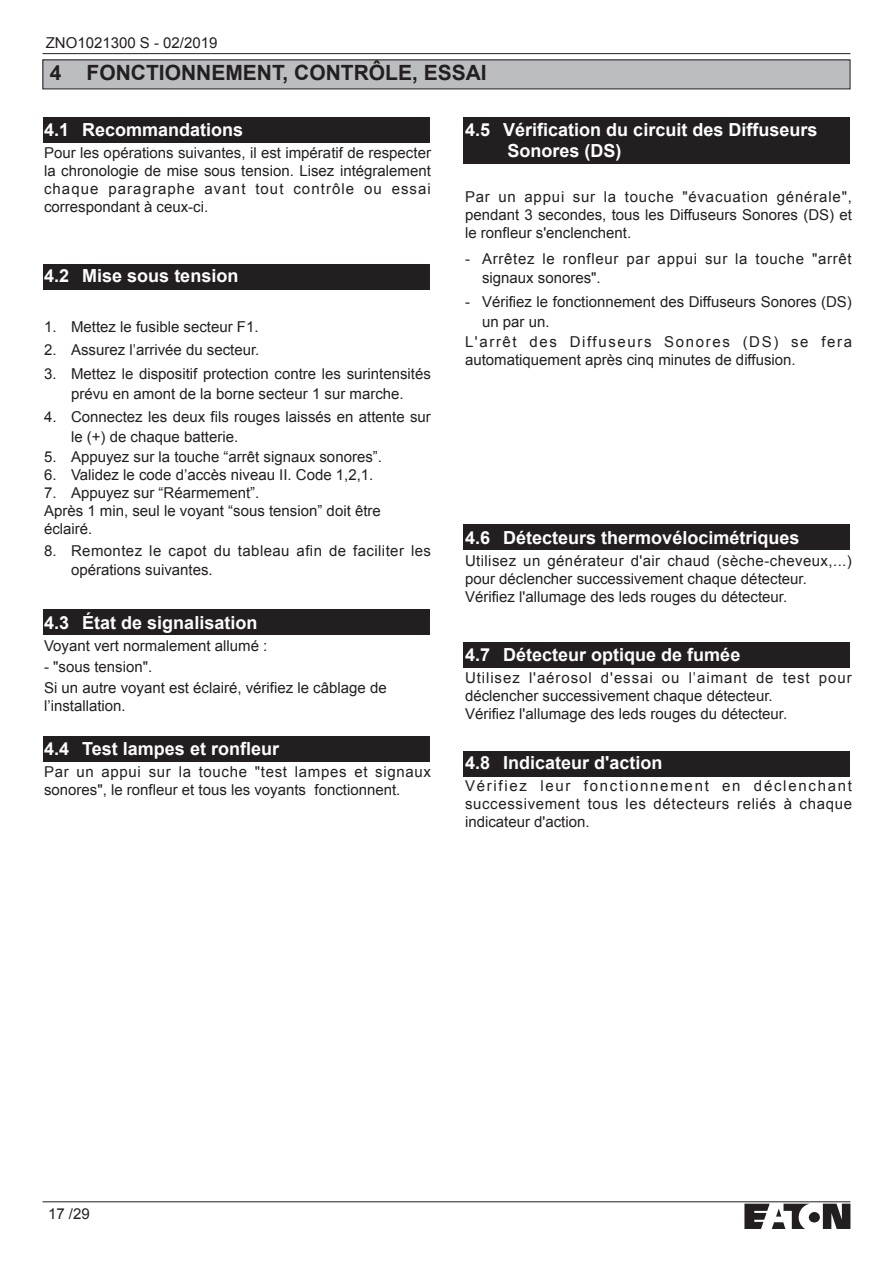
<style>
.page{position:relative;width:893px;height:1263px;background:#fff}
.page>*{position:absolute;margin:0;border:0;box-sizing:border-box;transform-origin:0 0}
.t1{font:700 21px "Arial";color:#231f20}
.t2{font:700 18px/21.6px "Arial";color:#fff}
.t3{font:15px/18px "Arial";color:#231f20}
.t4{font:15px/19.5px "Arial";letter-spacing:.025em;color:#231f20}
.t5{font:15px/19.5px "Arial";letter-spacing:.045em;color:#231f20}
.t6{font:15px "Arial";letter-spacing:.11em;color:#231f20}
</style>
<div class="page">
<hr style="left:43px;top:53px;width:807px;height:1px;background:#231f20">
<hr style="left:43px;top:1201px;width:807px;height:1px;background:#231f20">
<svg style="left:744px;top:1204px;width:106px;height:25px"></svg>
<div style="left:463px;top:751px;width:387px;height:25px;background:#231f20"></div>
<div style="left:463px;top:642px;width:387px;height:26px;background:#231f20"></div>
<div style="left:463px;top:525px;width:387px;height:25px;background:#231f20"></div>
<div style="left:463px;top:117px;width:387px;height:47px;background:#231f20"></div>
<div style="left:43px;top:264px;width:386px;height:25px;background:#231f20"></div>
<div style="left:43px;top:118px;width:386px;height:25px;background:#231f20"></div>
<div style="left:43px;top:609px;width:386px;height:26px;background:#231f20"></div>
<div style="left:43px;top:737px;width:386px;height:25px;background:#231f20"></div>
<div style="left:43px;top:60px;width:807px;height:29px;background:#bcbdc0"></div>
<p class="t3" style="left:46px;top:34px;width:173px">ZNO1021300 S - 02/2019</p>
<h1 class="t1" style="left:50px;top:58px;width:438px">4 FONCTIONNEMENT, CONTRÔLE, ESSAI</h1>
<p class="t2" style="left:44px;top:119px;width:201px">4.1 Recommandations</p>
<p class="t3" style="left:44px;top:144px;width:388px;text-align:justify">Pour les opérations suivantes, il est impératif de respecter la chronologie de mise sous tension. Lisez intégralement chaque paragraphe avant tout contrôle ou essai correspondant à ceux-ci.</p>
<p class="t2" style="left:507px;top:119px;width:311px;text-indent:-43px">4.5 Vérification du circuit des Diffuseurs<br>Sonores (DS)</p>
<p class="t3" style="left:465px;top:188px;width:388px;text-align:justify">Par un appui sur la touche "évacuation générale", pendant 3 secondes, tous les Diffuseurs Sonores (DS) et le ronfleur s'enclenchent.</p>
<p class="t5" style="left:482px;top:249px;width:371px;text-indent:-17px">- Arrêtez le ronfleur par appui sur la touche "arrêt signaux sonores".</p>
<p class="t3" style="left:465px;top:293px;width:388px">- Vérifiez le fonctionnement des Diffuseurs Sonores (DS)</p>
<p class="t3" style="left:482px;top:312px;width:69px">un par un.</p>
<p class="t6" style="left:465px;top:332px;width:389px">L'arrêt des Diffuseurs Sonores (DS) se fera</p>
<p class="t3" style="left:465px;top:351px;width:332px">automatiquement après cinq minutes de diffusion.</p>
<p class="t2" style="left:44px;top:265px;width:196px">4.2 Mise sous tension</p>
<p class="t3" style="left:44px;top:317px;width:216px">1. Mettez le fusible secteur F1.</p>
<p class="t3" style="left:44px;top:341px;width:217px">2. Assurez l’arrivée du secteur.</p>
<p class="t3" style="left:44px;top:364px;width:388px;line-height:19.5px;text-align:center">3. Mettez le dispositif protection contre les surintensités prévu en amont de la borne secteur 1 sur marche.</p>
<p class="t3" style="left:71px;top:407px;width:361px;line-height:19.5px;text-indent:-27px">4. Connectez les deux fils rouges laissés en attente sur le (+) de chaque batterie.</p>
<p class="t3" style="left:44px;top:448px;width:339px">5. Appuyez sur la touche “arrêt signaux sonores”.</p>
<p class="t3" style="left:44px;top:466px;width:331px">6. Validez le code d’accès niveau II. Code 1,2,1.</p>
<p class="t3" style="left:44px;top:484px;width:338px">7. Appuyez sur “Réarmement”.<br>Après 1 min, seul le voyant “sous tension” doit être éclairé.</p>
<p class="t4" style="left:71px;top:541px;width:362px;text-indent:-27px">8. Remontez le capot du tableau afin de faciliter les opérations suivantes.</p>
<p class="t2" style="left:44px;top:612px;width:215px">4.3 État de signalisation</p>
<p class="t3" style="left:44px;top:637px;width:225px">Voyant vert normalement allumé :</p>
<p class="t3" style="left:44px;top:657px;width:344px;line-height:20.1px">- "sous tension".<br>Si un autre voyant est éclairé, vérifiez le câblage de</p>
<p class="t3" style="left:44px;top:696px;width:83px">l’installation.</p>
<p class="t2" style="left:44px;top:738px;width:236px">4.4 Test lampes et ronfleur</p>
<p class="t3" style="left:44px;top:763px;width:389px">Par un appui sur la touche "test lampes et signaux sonores", le ronfleur et tous les voyants fonctionnent.</p>
<p class="t2" style="left:465px;top:527px;width:336px">4.6 Détecteurs thermovélocimétriques</p>
<p class="t3" style="left:465px;top:552px;width:388px">Utilisez un générateur d'air chaud (sèche-cheveux,...) pour déclencher successivement chaque détecteur.<br>Vérifiez l'allumage des leds rouges du détecteur.</p>
<p class="t2" style="left:465px;top:644px;width:277px">4.7 Détecteur optique de fumée</p>
<p class="t3" style="left:465px;top:669px;width:388px">Utilisez l'aérosol d'essai ou l’aimant de test pour déclencher successivement chaque détecteur.<br>Vérifiez l'allumage des leds rouges du détecteur.</p>
<p class="t2" style="left:465px;top:752px;width:199px">4.8 Indicateur d'action</p>
<p class="t3" style="left:465px;top:777px;width:389px;text-align:justify">Vérifiez leur fonctionnement en déclenchant successivement tous les détecteurs reliés à chaque indicateur d'action.</p>
<p class="t3" style="left:48px;top:1204px;width:43px">17 /29</p>
</div>
